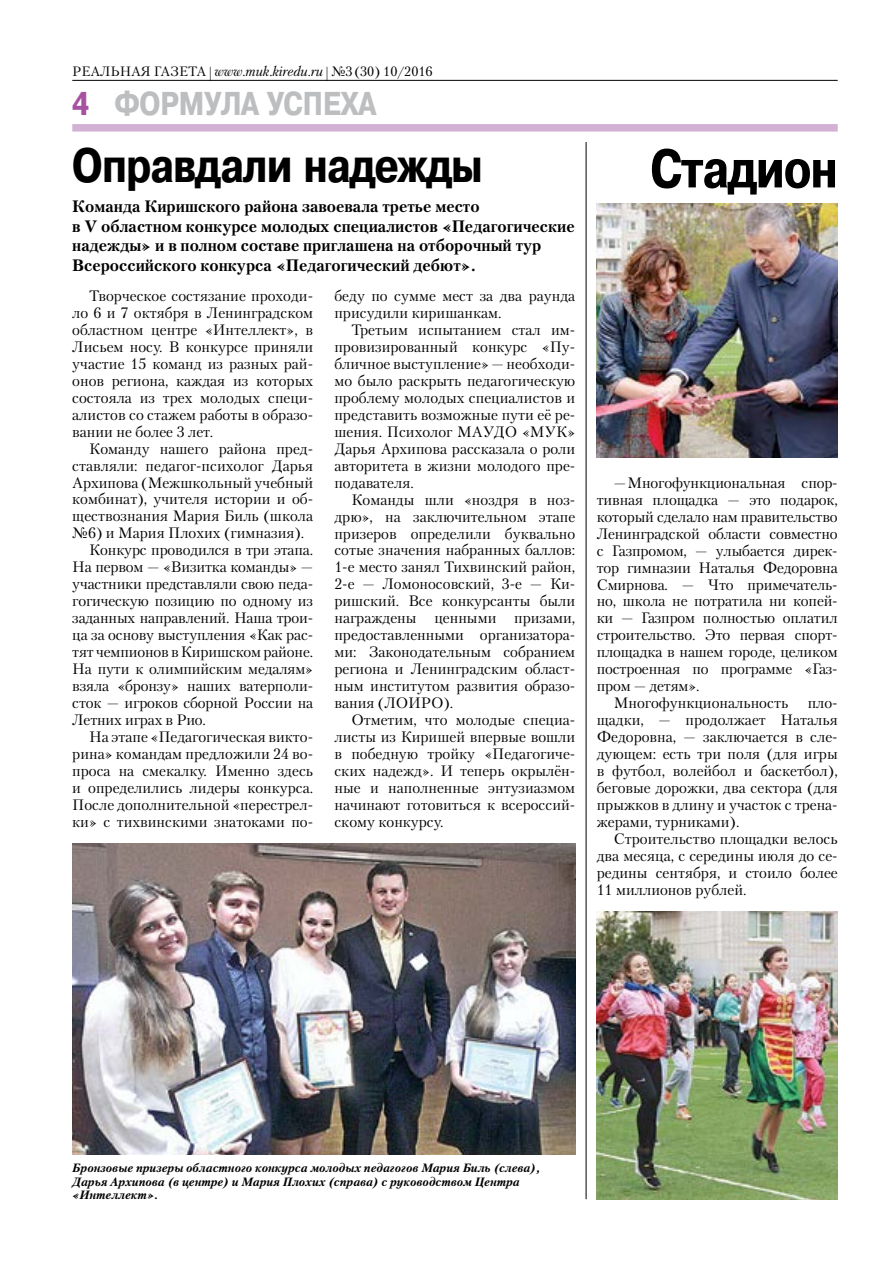
<style>
.page{position:relative;width:893px;height:1263px;background:#fff}
.page>*{position:absolute;margin:0;border:0;box-sizing:border-box;transform-origin:0 0}
.t1{font:700 54px "Pragmatica Cond C";color:#000}
.t2{font:700 48px "Pragmatica Cond C";letter-spacing:-.01em;color:#000}
.t3{font:700 33px "Pragmatica Cond C";letter-spacing:.06em;color:#bcbec0}
.t4{font:700 16.5px/19.5px "Petersburg C";color:#000}
.t5{font:15px/17px "Petersburg C";color:#000;text-align:justify}
.t6{font:13.5px "Petersburg C";color:#000}
.t7{font:italic 700 12px/13.5px "Petersburg C";color:#000}
.s1{font-style:italic}
.s2{color:#a752a0}
</style>
<div class="page">
<hr style="left:72px;top:80px;width:766px;height:1px;background:#000">
<div style="left:72px;top:124px;width:766px;height:8px;background:#d3b1d4"></div>
<img style="left:596px;top:204px;width:242px;height:254px">
<img style="left:597px;top:911px;width:241px;height:288px">
<img style="left:72px;top:843px;width:503px;height:311px">
<hr style="left:586px;top:142px;width:1px;height:1057px;background:#000">
<p class="t6" style="left:72px;top:64px;width:362px">реальная газета | <span class="s1">www.muk.kiredu.ru</span> | №3(30) 10/2016</p>
<h3 class="t3" style="left:72px;top:85px;width:304px"><span class="s2">4</span> формула успеха</h3>
<h2 class="t2" style="left:72px;top:139px;width:412px">Оправдали надежды</h2>
<h1 class="t1" style="left:650px;top:139px;width:189px">Стадион</h1>
<p class="t4" style="left:72px;top:196px;width:504px">Команда Киришского района завоевала третье место<br>в V областном конкурсе молодых специалистов «Педагогические надежды» и в полном составе приглашена на отборочный тур Всероссийского конкурса «Педагогический дебют».</p>
<p class="t5" style="left:72px;top:287px;width:242px;text-indent:17px">Творческое состязание проходи&shy;ло 6 и 7 октября в Ленинградском областном центре «Интеллект», в Лисьем носу. В конкурсе приняли участие 15 команд из разных рай&shy;онов региона, каждая из которых состояла из трех молодых специ&shy;алистов со стажем работы в образо&shy;вании не более 3 лет.</p>
<p class="t5" style="left:89px;top:440px;width:225px">Команду нашего района пред-</p>
<p class="t5" style="left:72px;top:457px;width:242px">ставляли: педагог-психолог Дарья</p>
<p class="t5" style="left:72px;top:474px;width:242px">Архипова (Межшкольный учебный</p>
<p class="t5" style="left:72px;top:491px;width:242px">комбинат), учителя истории и об-</p>
<p class="t5" style="left:72px;top:507px;width:242px">ществознания Мария Биль (школа</p>
<p class="t5" style="left:72px;top:524px;width:234px">№6) и Мария Плохих (гимназия).</p>
<p class="t5" style="left:89px;top:541px;width:225px">Конкурс проводился в три этапа.</p>
<p class="t5" style="left:72px;top:558px;width:242px">На первом — «Визитка команды» —</p>
<p class="t5" style="left:72px;top:575px;width:242px">участники представляли свою педа-</p>
<p class="t5" style="left:72px;top:592px;width:242px">гогическую позицию по одному из</p>
<p class="t5" style="left:72px;top:609px;width:242px">заданных направлений. Наша трои-</p>
<p class="t5" style="left:72px;top:626px;width:242px">ца за основу выступления «Как рас-</p>
<p class="t5" style="left:72px;top:643px;width:242px">тят чемпионов в Киришском районе.</p>
<p class="t5" style="left:72px;top:660px;width:242px">На пути к олимпийским медалям»</p>
<p class="t5" style="left:72px;top:677px;width:242px">взяла «бронзу» наших ватерполи-</p>
<p class="t5" style="left:72px;top:694px;width:242px">сток — игроков сборной России на</p>
<p class="t5" style="left:72px;top:711px;width:135px">Летних играх в Рио.</p>
<p class="t5" style="left:89px;top:728px;width:225px">На этапе «Педагогическая викто-</p>
<p class="t5" style="left:72px;top:745px;width:242px">рина» командам предложили 24 во-</p>
<p class="t5" style="left:72px;top:762px;width:242px">проса на смекалку. Именно здесь</p>
<p class="t5" style="left:72px;top:779px;width:242px">и определились лидеры конкурса.</p>
<p class="t5" style="left:72px;top:796px;width:242px">После дополнительной «перестрел-</p>
<p class="t5" style="left:72px;top:813px;width:242px">ки» с тихвинскими знатоками по-</p>
<p class="t5" style="left:334px;top:287px;width:242px">беду по сумме мест за два раунда присудили киришанкам.</p>
<p class="t5" style="left:334px;top:321px;width:242px;text-indent:17px">Третьим испытанием стал им&shy;провизированный конкурс «Пу&shy;бличное выступление» — необходи&shy;мо было раскрыть педагогическую проблему молодых специалистов и представить возможные пути её ре&shy;шения. Психолог МАУДО «МУК» Дарья Архипова рассказала о роли авторитета в жизни молодого пре&shy;подавателя.</p>
<p class="t5" style="left:334px;top:491px;width:242px;text-indent:17px">Команды шли «ноздря в ноз&shy;дрю», на заключительном этапе призеров определили буквально сотые значения набранных баллов:<br>1-е место занял Тихвинский район, 2-е — Ломоносовский, 3-е — Ки&shy;ришский. Все конкурсанты были награждены ценными призами, предоставленными организатора&shy;ми: Законодательным собранием региона и Ленинградским област&shy;ным институтом развития образо&shy;вания (ЛОИРО).</p>
<p class="t5" style="left:334px;top:711px;width:242px;text-indent:17px">Отметим, что молодые специа&shy;листы из Киришей впервые вошли в победную тройку «Педагогиче&shy;ских надежд». И теперь окрылён&shy;ные и наполненные энтузиазмом начинают готовиться к всероссий&shy;скому конкурсу.</p>
<p class="t5" style="left:614px;top:474px;width:225px">—Многофункциональная спор-</p>
<p class="t5" style="left:597px;top:491px;width:242px">тивная площадка — это подарок,</p>
<p class="t5" style="left:597px;top:508px;width:242px">который сделало нам правительство</p>
<p class="t5" style="left:597px;top:525px;width:242px">Ленинградской области совместно</p>
<p class="t5" style="left:597px;top:542px;width:242px">с Газпромом, — улыбается дирек-</p>
<p class="t5" style="left:597px;top:559px;width:242px">тор гимназии Наталья Федоровна</p>
<p class="t5" style="left:597px;top:576px;width:242px">Смирнова. — Что примечатель-</p>
<p class="t5" style="left:597px;top:593px;width:242px">но, школа не потратила ни копей-</p>
<p class="t5" style="left:597px;top:609px;width:242px">ки — Газпром полностью оплатил</p>
<p class="t5" style="left:597px;top:626px;width:242px">строительство. Это первая спорт-</p>
<p class="t5" style="left:597px;top:643px;width:242px">площадка в нашем городе, целиком</p>
<p class="t5" style="left:597px;top:660px;width:242px">построенная по программе «Газ-</p>
<p class="t5" style="left:597px;top:677px;width:104px">пром — детям».</p>
<p class="t5" style="left:614px;top:694px;width:176px">Многофункциональность</p>
<p class="t5" style="left:597px;top:694px;width:242px;text-indent:211px">пло&shy;щадки, — продолжает Наталья Федоровна, — заключается в сле&shy;дующем: есть три поля (для игры в футбол, волейбол и баскетбол), беговые дорожки, два сектора (для прыжков в длину и участок с трена&shy;жерами, турниками).</p>
<p class="t5" style="left:597px;top:830px;width:242px;text-indent:17px">Строительство площадки велось два месяца, с середины июля до се&shy;редины сентября, и стоило более 11 миллионов рублей.</p>
<p class="t7" style="left:72px;top:1161px;width:469px">Бронзовые призеры областного конкурса молодых педагогов Мария Биль (слева),<br>Дарья Архипова (в центре) и Мария Плохих (справа) с руководством Центра «Интеллект».</p>
</div>
